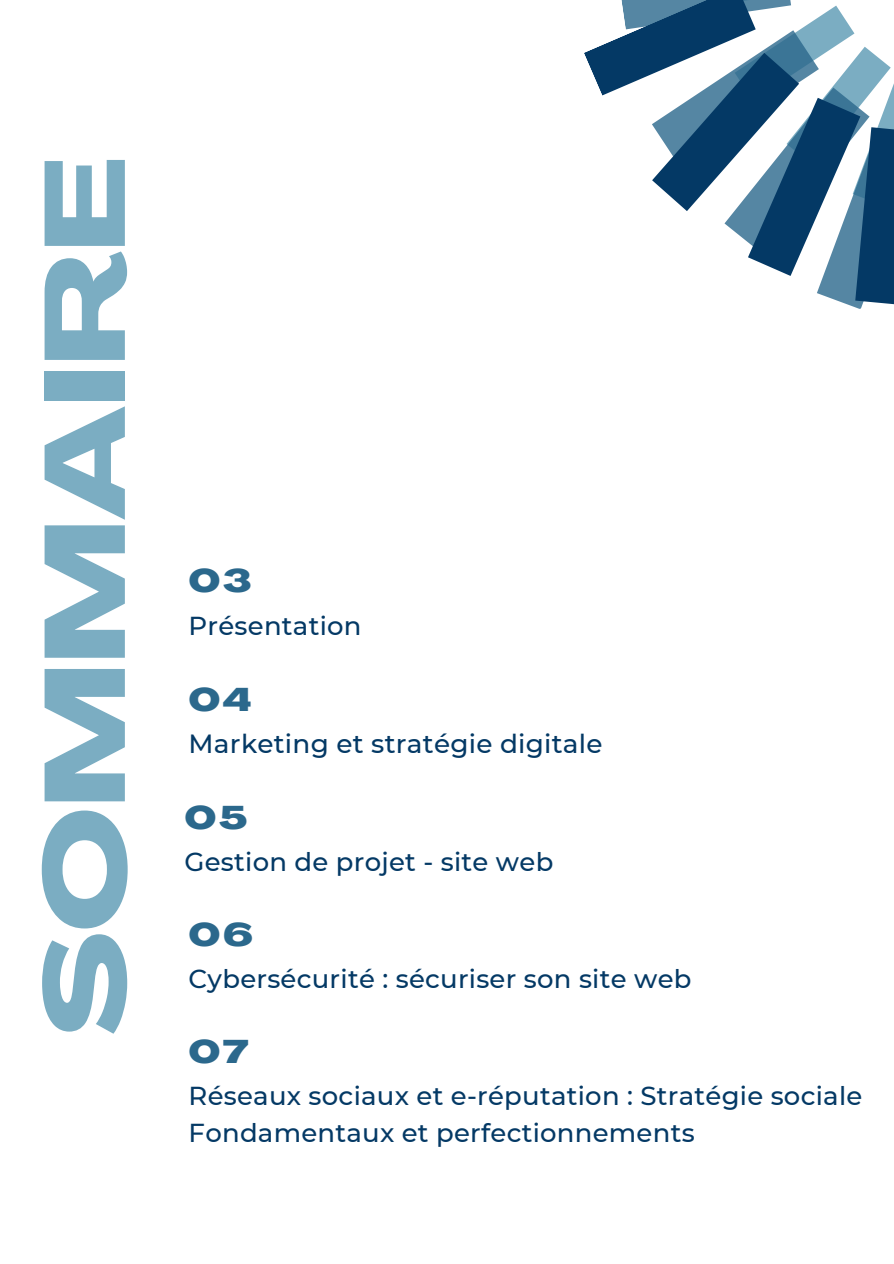
<style>
.page{position:relative;width:894px;height:1264px;background:#fff}
.page>*{position:absolute;margin:0;border:0;box-sizing:border-box;transform-origin:0 0}
.t1{font:800 112.05px "Agrandir Grand";color:#7badc2}
.t2{font:800 32.25px "Agrandir Grand";letter-spacing:.08em;color:#2b688c}
.t3{font:500 26.25px "Montserrat";letter-spacing:.01em;color:#043965}
.t4{font:500 25.95px/36.6px "Montserrat";letter-spacing:.01em;color:#043965}
</style>
<div class="page">
<svg style="left:584px;top:0;width:309px;height:309px"></svg>
<h1 class="t1" style="left:41px;top:1035px;width:879px;rotate:-90deg">SOMMAIRE</h1>
<p class="t2" style="left:188px;top:567px;width:65px">03</p>
<p class="t4" style="left:188px;top:607px;width:174px">Présentation</p>
<p class="t2" style="left:188px;top:686px;width:65px">04</p>
<p class="t3" style="left:188px;top:727px;width:415px">Marketing et stratégie digitale</p>
<p class="t2" style="left:184px;top:804px;width:64px">05</p>
<p class="t4" style="left:184px;top:843px;width:370px">Gestion de projet - site web</p>
<p class="t2" style="left:188px;top:921px;width:66px">06</p>
<p class="t4" style="left:188px;top:960px;width:504px">Cybersécurité : sécuriser son site web</p>
<p class="t2" style="left:188px;top:1038px;width:62px">07</p>
<p class="t4" style="left:188px;top:1077px;width:675px">Réseaux sociaux et e-réputation : Stratégie sociale<br>Fondamentaux et perfectionnements</p>
</div>
